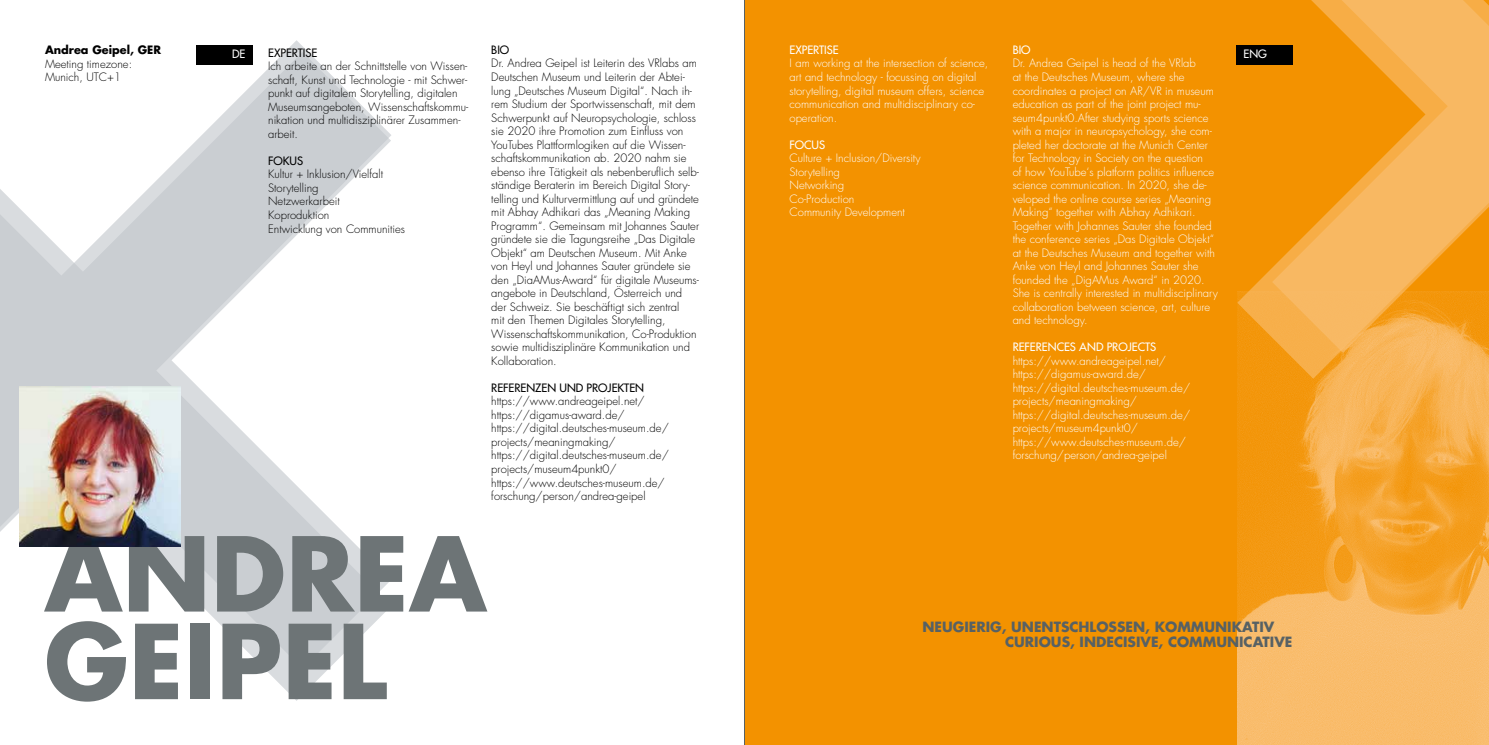
<style>
.page{position:relative;width:1489px;height:745px;background:#fff}
.page>*{position:absolute;margin:0;border:0;box-sizing:border-box;transform-origin:0 0}
.t1{font:700 100px/87.5px "Futura";color:#6d7476}
.t2{font:700 13.75px/15.4px "Futura";color:#576164}
.t3{font:300 11.25px/13.5px "Futura";color:#000}
.t4{font:300 11.25px/13.5px "Futura";color:#fff}
.t5{font:11.25px "Futura";color:#fff}
.t6{font:11.25px "Futura";color:#000}
.t7{font:700 11.25px "Futura";color:#000}
</style>
<div class="page">
<hr style="left:744px;top:0;width:1px;height:744px;background:#576164">
<div style="left:745px;top:0;width:743px;height:744px;background:#f39200"></div>
<img style="left:1237px;top:378px;width:251px;height:366px">
<svg style="left:1237px;top:0;width:251px;height:378px"></svg>
<svg style="left:0;top:40px;width:391px;height:660px"></svg>
<img style="left:20px;top:386px;width:160px;height:159px">
<div style="left:1235px;top:45px;width:57px;height:19px;background:#000"></div>
<div style="left:196px;top:45px;width:57px;height:19px;background:#000"></div>
<p class="t7" style="left:45px;top:42px;width:118px">Andrea Geipel, GER</p>
<p class="t3" style="left:45px;top:57px;width:89px">Meeting timezone:<br>Munich, UTC+1</p>
<p class="t6" style="left:491px;top:42px;width:19px">BIO</p>
<p class="t3" style="left:491px;top:57px;width:209px">Dr. Andrea Geipel ist Leiterin des VRlabs am Deutschen Museum und Leiterin der Abtei&shy;lung „Deutsches Museum Digital“. Nach ih&shy;rem Studium der Sportwissenschaft, mit dem Schwerpunkt auf Neuropsychologie, schloss sie 2020 ihre Promotion zum Einfluss von YouTubes Plattformlogiken auf die Wissen&shy;schaftskommunikation ab. 2020 nahm sie ebenso ihre Tätigkeit als nebenberuflich selb&shy;ständige Beraterin im Bereich Digital Story&shy;telling und Kulturvermittlung auf und gründete mit Abhay Adhikari das „Meaning Making Programm“. Gemeinsam mit Johannes Sauter gründete sie die Tagungsreihe „Das Digitale Objekt“ am Deutschen Museum. Mit Anke von Heyl und Johannes Sauter gründete sie den „DiaAMus-Award“ für digitale Museums&shy;angebote in Deutschland, Österreich und der Schweiz. Sie beschäftigt sich zentral<br>mit den Themen Digitales Storytelling, Wissenschaftskommunikation, Co-Produktion sowie multidisziplinäre Kommunikation und Kollaboration.</p>
<p class="t6" style="left:491px;top:380px;width:154px">REFERENZEN UND PROJEKTEN</p>
<p class="t3" style="left:491px;top:394px;width:179px">https://www.andreageipel.net/ https://digamus-award.de/ https://digital.deutsches-museum.de/ projects/meaningmaking/ https://digital.deutsches-museum.de/ projects/museum4punkt0/ https://www.deutsches-museum.de/ forschung/person/andrea-geipel</p>
<p class="t5" style="left:789px;top:42px;width:51px">EXPERTISE</p>
<p class="t4" style="left:789px;top:57px;width:200px">I am working at the intersection of science, art and technology - focussing on digital storytelling, digital museum offers, science communication and multidisciplinary co&shy;operation.</p>
<p class="t5" style="left:789px;top:137px;width:37px">FOCUS</p>
<p class="t4" style="left:789px;top:151px;width:132px">Culture + Inclusion/Diversity<br>Storytelling<br>Networking<br>Co-Production<br>Community Development</p>
<p class="t5" style="left:1012px;top:42px;width:19px">BIO</p>
<p class="t4" style="left:1012px;top:57px;width:207px">Dr. Andrea Geipel is head of the VRlab<br>at the Deutsches Museum, where she coordinates a project on AR/VR in museum education as part of the joint project mu&shy;seum4punkt0.After studying sports science with a major in neuropsychology, she com&shy;pleted her doctorate at the Munich Center for Technology in Society on the question<br>of how YouTube‘s platform politics influence science communication. In 2020, she de&shy;veloped the online course series „Meaning Making“ together with Abhay Adhikari.<br>Together with Johannes Sauter she founded the conference series „Das Digitale Objekt“ at the Deutsches Museum and together with Anke von Heyl and Johannes Sauter she founded the „DigAMus Award“ in 2020.<br>She is centrally interested in multidisciplinary collaboration between science, art, culture and technology.</p>
<p class="t5" style="left:1012px;top:339px;width:145px">REFERENCES AND PROJECTS</p>
<p class="t4" style="left:1012px;top:354px;width:179px">https://www.andreageipel.net/ https://digamus-award.de/ https://digital.deutsches-museum.de/ projects/meaningmaking/ https://digital.deutsches-museum.de/ projects/museum4punkt0/ https://www.deutsches-museum.de/ forschung/person/andrea-geipel</p>
<p class="t6" style="left:268px;top:45px;width:51px">EXPERTISE</p>
<p class="t3" style="left:268px;top:60px;width:202px">Ich arbeite an der Schnittstelle von Wissen&shy;schaft, Kunst und Technologie - mit Schwer&shy;punkt auf digitalem Storytelling, digitalen Museumsangeboten, Wissenschaftskommu&shy;nikation und multidisziplinärer Zusammen&shy;arbeit.</p>
<p class="t6" style="left:268px;top:153px;width:36px">FOKUS</p>
<p class="t3" style="left:268px;top:168px;width:138px">Kultur + Inklusion/Vielfalt<br>Storytelling<br>Netzwerkarbeit<br>Koproduktion<br>Entwicklung von Communities</p>
<p class="t5" style="left:232px;top:47px;width:15px">DE</p>
<p class="t5" style="left:1243px;top:47px;width:25px">ENG</p>
<h1 class="t1" style="left:44px;top:527px;width:444px">ANDREA<br>GEIPEL</h1>
<p class="t2" style="left:1005px;top:618px;width:289px;text-indent:-83px">NEUGIERIG, UNENTSCHLOSSEN, KOMMUNIKATIV<br>CURIOUS, INDECISIVE, COMMUNICATIVE</p>
</div>
